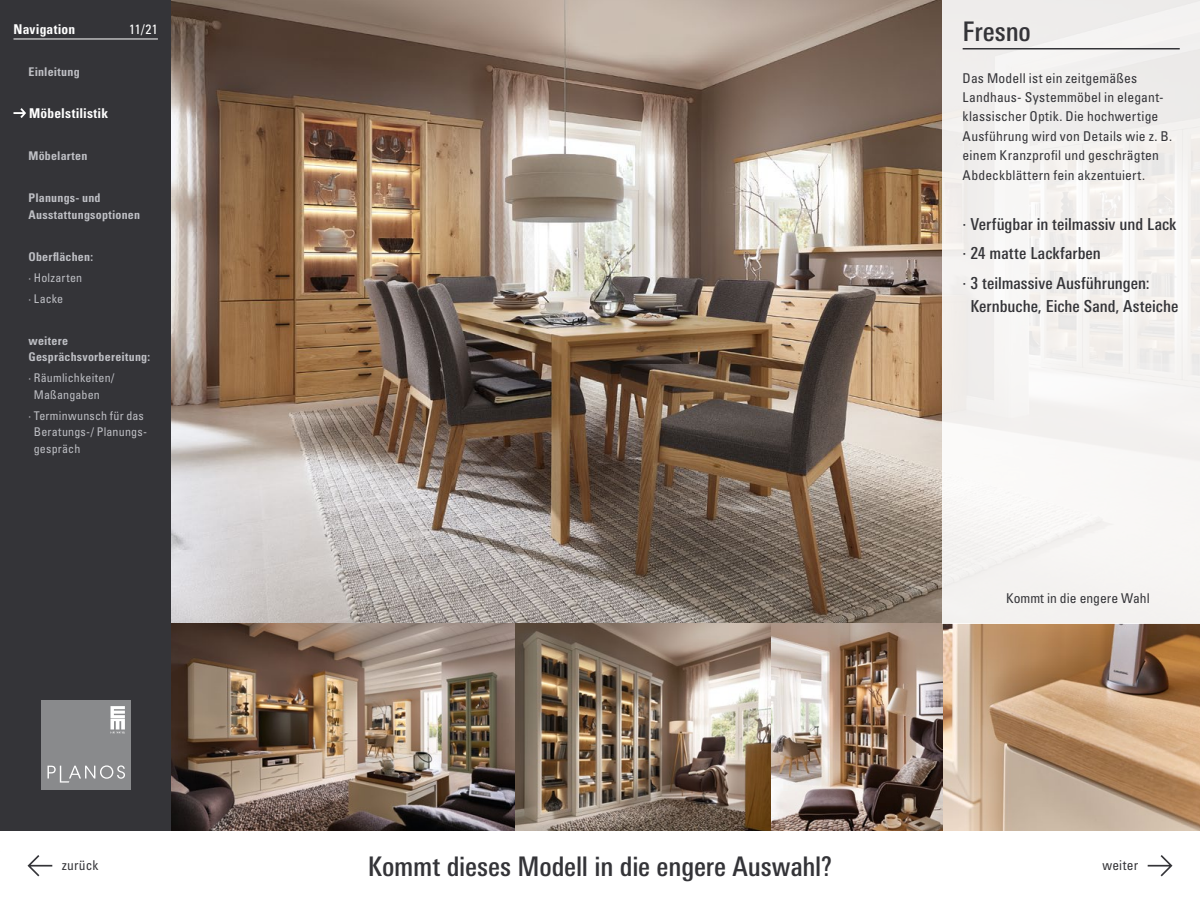
<style>
.page{position:relative;width:1200px;height:900px;background:#fff}
.page>*{position:absolute;margin:0;border:0;box-sizing:border-box;transform-origin:0 0}
.t1{font:500 condensed 27px "Univers Next Pro";letter-spacing:-.005em;color:#343438}
.t2{font:500 condensed 16.5px/30px "Univers Next Pro";color:#343438}
.t3{font:condensed 13.5px/19.5px "Univers LT Pro";letter-spacing:.01em;color:#343438}
.t4{font:700 condensed 13.5px "Univers LT Pro";letter-spacing:.015em;color:#fff}
.t5{font:condensed 13.5px "Univers LT Pro";color:#fff}
.t6{font:700 condensed 12px/16.5px "Univers LT Pro";letter-spacing:.02em;color:#bebfc4}
.t7{font:condensed 12px/16.5px "Univers LT Pro";letter-spacing:.015em;color:#bebfc4}
</style>
<div class="page">
<div style="left:0;top:0;width:171px;height:831px;background:#343438"></div>
<div style="left:41px;top:701px;width:89px;height:89px;background:#898a8c"></div>
<svg style="left:110px;top:706px;width:15px;height:27px"></svg>
<svg style="left:47px;top:765px;width:78px;height:18px"></svg>
<svg style="left:1148px;top:855px;width:24px;height:21px"></svg>
<svg style="left:28px;top:855px;width:24px;height:21px"></svg>
<img style="left:171px;top:0;width:1029px;height:831px">
<div style="left:942px;top:0;width:258px;height:623px;background:#f4f2f0"></div>
<hr style="left:963px;top:48px;width:217px;height:2px;background:#343438">
<hr style="left:14px;top:39px;width:144px;height:1px;background:#fff">
<svg style="left:13px;top:108px;width:13px;height:10px"></svg>
<p class="t4" style="left:14px;top:21px;width:63px">Navigation</p>
<p class="t5" style="left:129px;top:20px;width:30px">11/21</p>
<h1 class="t1" style="left:963px;top:15px;width:70px">Fresno</h1>
<p class="t3" style="left:963px;top:68px;width:211px">Das Modell ist ein zeitgemäßes Landhaus- Systemmöbel in elegant&shy;klassischer Optik. Die hochwertige Ausführung wird von Details wie z. B. einem Kranzprofil und geschrägten Abdeckblättern fein akzentuiert.</p>
<p class="t2" style="left:963px;top:209px;width:215px">· Verfügbar in teilmassiv und Lack · 24 matte Lackfarben<br>· 3 teilmassive Ausführungen:</p>
<p class="t2" style="left:970px;top:291px;width:209px">Kernbuche, Eiche Sand, Asteiche</p>
<p class="t6" style="left:28px;top:63px;width:53px">Einleitung</p>
<p class="t4" style="left:29px;top:105px;width:81px">Möbelstilistik</p>
<p class="t6" style="left:28px;top:147px;width:60px">Möbelarten</p>
<p class="t6" style="left:28px;top:189px;width:113px">Planungs- und<br>Ausstattungsoptionen</p>
<p class="t6" style="left:28px;top:248px;width:66px">Oberflächen:</p>
<p class="t7" style="left:28px;top:267px;width:55px;line-height:21px">· Holzarten · Lacke</p>
<p class="t6" style="left:28px;top:332px;width:123px">weitere<br>Gesprächsvorbereitung:</p>
<p class="t7" style="left:34px;top:369px;width:82px;text-indent:-5px">· Räumlichkeiten/<br>Maßangaben</p>
<p class="t7" style="left:34px;top:407px;width:115px;text-indent:-5px">· Terminwunsch für das<br>Beratungs-/ Planungs&shy;gespräch</p>
<p class="t3" style="left:1006px;top:588px;width:145px">Kommt in die engere Wahl</p>
<h1 class="t1" style="left:368px;top:850px;width:466px">Kommt dieses Modell in die engere Auswahl?</h1>
<p class="t3" style="left:62px;top:856px;width:38px">zurück</p>
<p class="t3" style="left:1102px;top:856px;width:37px">weiter</p>
</div>
